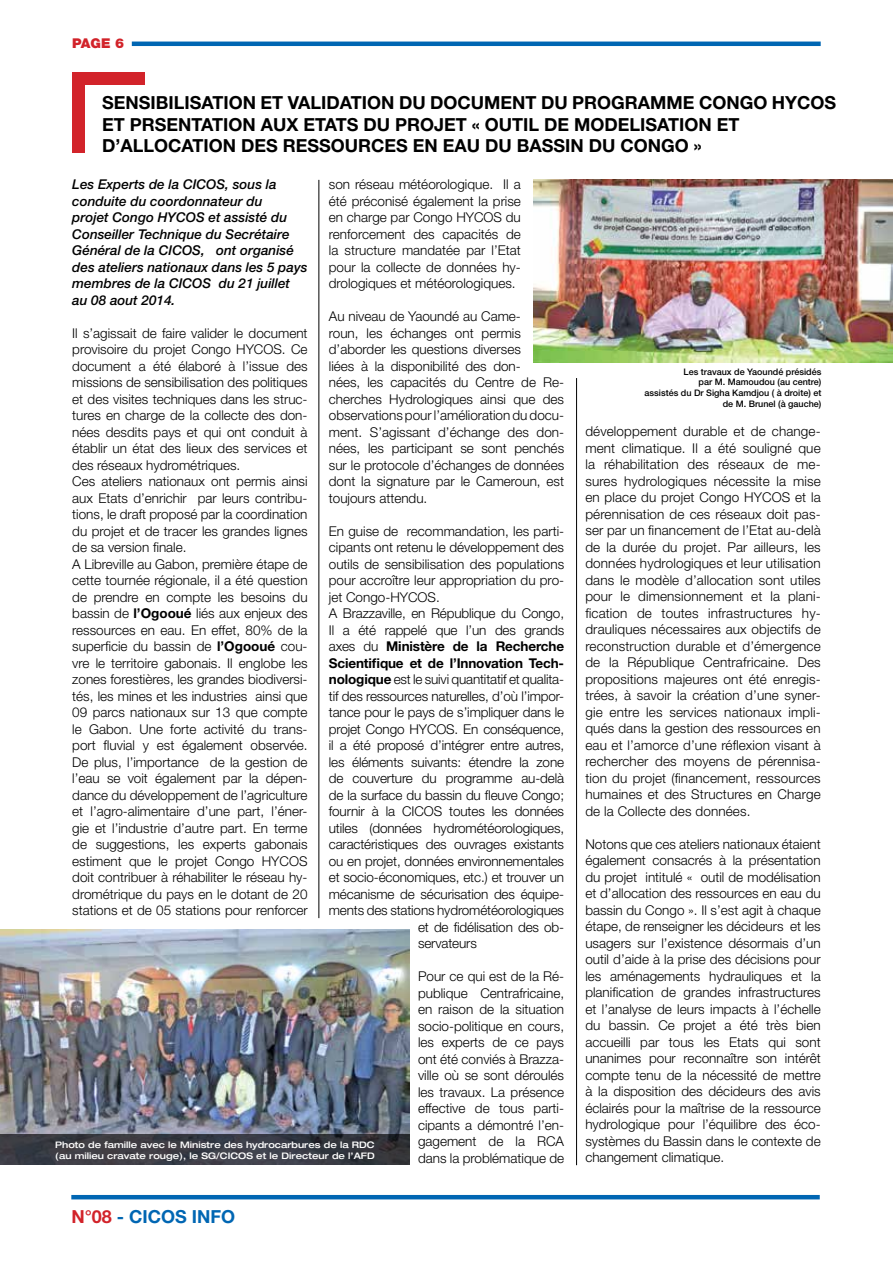
<style>
.page{position:relative;width:893px;height:1263px;background:#fff}
.page>*{position:absolute;margin:0;border:0;box-sizing:border-box;transform-origin:0 0}
.t1{font:700 18px "Helvetica Neue LT Std";color:#000}
.t2{font:700 18px "Helvetica Neue LT Std";color:#0066b3}
.t3{font:300 13.5px/16.5px "Helvetica Neue LT Std";color:#000;text-align:justify}
.t4{font:italic 500 13.5px/16.5px "Helvetica Neue LT Std";color:#000}
.t5{font:700 13.5px "Helvetica Neue LT Std";letter-spacing:-.01em;color:#000}
.t6{font:900 13.5px "Helvetica Neue LT Std";color:#d2232a}
.t7{font:500 expanded 9px/10.8px "Helvetica Neue LT Std";color:#fff}
.t8{font:500 9px/10.8px "Helvetica Neue LT Std";color:#000;text-align:right}
.s1{font-weight:300}
.s2{font-weight:700}
.s3{color:#d2232a}
.s4{color:#0067b1}
</style>
<div class="page">
<img style="left:534px;top:179px;width:359px;height:183px">
<img style="left:0;top:930px;width:409px;height:235px">
<hr style="left:132px;top:42px;width:689px;height:4px;background:#0066b3">
<div style="left:72px;top:72px;width:73px;height:13px;background:#d2232a"></div>
<div style="left:72px;top:72px;width:13px;height:81px;background:#d2232a"></div>
<hr style="left:71px;top:1195px;width:749px;height:4px;background:#0066b3">
<hr style="left:318px;top:180px;width:1px;height:738px;background:#000">
<hr style="left:576px;top:378px;width:1px;height:787px;background:#000">
<svg style="left:0;top:1134px;width:410px;height:30px;background:#383941"></svg>
<p class="t6" style="left:72px;top:35px;width:53px">PAGE 6</p>
<h1 class="t1" style="left:102px;top:92px;width:237px">SENSIBILISATION ET VALIDAT</h1>
<h1 class="t1" style="left:362px;top:92px;width:124px">ION DU DOCUME</h1>
<h1 class="t1" style="left:512px;top:92px;width:114px">NT DU PROGRAMME</h1>
<h1 class="t1" style="left:699px;top:92px;width:139px">CONGO HYCOS</h1>
<h1 class="t1" style="left:102px;top:113px;width:213px">ET PRSENTATION AUX ETAT</h1>
<h1 class="t1" style="left:347px;top:113px;width:271px">S DU PROJET « OUTIL DE MODEL</h1>
<h1 class="t1" style="left:640px;top:113px;width:89px">ISATION ET</h1>
<h1 class="t1" style="left:102px;top:135px;width:31px">D’ALL</h1>
<h1 class="t1" style="left:154px;top:135px;width:302px">OCATION DES RESSOURCES EN EAU</h1>
<h1 class="t1" style="left:485px;top:135px;width:218px">DU BASSIN DU CONGO »</h1>
<p class="t3" style="left:329px;top:176px;width:194px">son réseau météorologique. Il a été préconisé également la prise en charge par Congo HYCOS du renforcement des capacités de la structure mandatée par l’Etat pour la collecte de données hy&shy;drologiques et météorologiques.</p>
<p class="t3" style="left:329px;top:308px;width:237px;text-align:left">Au niveau de Yaoundé au Came-<br>roun, les échanges ont permis d’aborder les questions diverses<br>liées à la disponibilité des don-<br>nées, les capacités du Centre de Re&shy;cherches Hydrologiques ainsi que des observations pour l’amélioration du docu&shy;ment. S’agissant d’échange des don&shy;nées, les participant se sont penchés sur le protocole d’échanges de données dont la signature par le Cameroun, est toujours attendu.</p>
<p class="t3" style="left:329px;top:523px;width:237px">En guise de recommandation, les parti-</p>
<p class="t3" style="left:329px;top:539px;width:237px">cipants ont retenu le développement des</p>
<p class="t3" style="left:329px;top:556px;width:237px">outils de sensibilisation des populations</p>
<p class="t3" style="left:329px;top:572px;width:237px">pour accroître leur appropriation du pro-</p>
<p class="t3" style="left:329px;top:589px;width:113px">jet Congo-HYCOS.</p>
<p class="t3" style="left:329px;top:605px;width:237px">A Brazzaville, en République du Congo,</p>
<p class="t3" style="left:329px;top:622px;width:237px">Il a été rappelé que l’un des grands</p>
<p class="t5" style="left:329px;top:638px;width:237px"><span class="s1">axes du</span> Ministère de la Recherche</p>
<p class="t5" style="left:329px;top:655px;width:237px">Scientifique et de l’Innovation Tech-</p>
<p class="t3" style="left:329px;top:671px;width:237px"><span class="s2">nologique</span> est le suivi quantitatif et qualita-</p>
<p class="t3" style="left:329px;top:688px;width:237px">tif des ressources naturelles, d’où l’impor-</p>
<p class="t3" style="left:329px;top:704px;width:237px">tance pour le pays de s’impliquer dans le</p>
<p class="t3" style="left:329px;top:721px;width:237px">projet Congo HYCOS. En conséquence,</p>
<p class="t3" style="left:329px;top:737px;width:237px">il a été proposé d’intégrer entre autres,</p>
<p class="t3" style="left:329px;top:754px;width:237px">les éléments suivants: étendre la zone</p>
<p class="t3" style="left:329px;top:770px;width:237px">de couverture du programme au-delà</p>
<p class="t3" style="left:329px;top:787px;width:237px">de la surface du bassin du fleuve Congo;</p>
<p class="t3" style="left:329px;top:803px;width:237px">fournir à la CICOS toutes les données</p>
<p class="t3" style="left:329px;top:820px;width:237px">utiles (données hydrométéorologiques,</p>
<p class="t3" style="left:329px;top:836px;width:237px">caractéristiques des ouvrages existants</p>
<p class="t3" style="left:329px;top:853px;width:237px">ou en projet, données environnementales</p>
<p class="t3" style="left:329px;top:869px;width:237px">et socio-économiques, etc.) et trouver un</p>
<p class="t3" style="left:329px;top:886px;width:237px">mécanisme de sécurisation des équipe-</p>
<p class="t3" style="left:329px;top:902px;width:237px">ments des stations hydrométéorologiques</p>
<p class="t3" style="left:418px;top:919px;width:148px">et de fidélisation des ob-</p>
<p class="t3" style="left:418px;top:935px;width:60px">servateurs</p>
<p class="t3" style="left:418px;top:968px;width:148px">Pour ce qui est de la Ré&shy;publique Centrafricaine, en raison de la situation socio-politique en cours, les experts de ce pays ont été conviés à Brazza&shy;ville où se sont déroulés les travaux. La présence effective de tous parti&shy;cipants a démontré l’en&shy;gagement de la RCA dans la problématique de</p>
<p class="t4" style="left:72px;top:176px;width:237px">Les Experts de la CICOS, sous la conduite du coordonnateur du<br>projet Congo HYCOS et assisté du<br>Conseiller Technique du Secrétaire<br>Général de la CICOS, ont organisé des ateliers nationaux dans les 5 pays membres de la CICOS du 21 juillet au 08 aout 2014.</p>
<p class="t3" style="left:72px;top:325px;width:237px;text-align:left">Il s’agissait de faire valider le document provisoire du projet Congo HYCOS. Ce document a été élaboré à l’issue des missions de sensibilisation des politiques et des visites techniques dans les struc&shy;tures en charge de la collecte des don&shy;nées desdits pays et qui ont conduit à établir un état des lieux des services et des réseaux hydrométriques.<br>Ces ateliers nationaux ont permis ainsi aux Etats d’enrichir par leurs contribu&shy;tions, le draft proposé par la coordination du projet et de tracer les grandes lignes de sa version finale.<br>A Libreville au Gabon, première étape de cette tournée régionale, il a été question de prendre en compte les besoins du bassin de <span class="s2">l’Ogooué</span> liés aux enjeux des ressources en eau. En effet, 80% de la superficie du bassin de <span class="s2">l’Ogooué</span> cou&shy;vre le territoire gabonais. Il englobe les zones forestières, les grandes biodiversi&shy;tés, les mines et les industries ainsi que 09 parcs nationaux sur 13 que compte le Gabon. Une forte activité du trans&shy;port fluvial y est également observée.<br>De plus, l’importance de la gestion de l’eau se voit également par la dépen&shy;dance du développement de l’agriculture et l’agro-alimentaire d’une part, l’éner&shy;gie et l’industrie d’autre part. En terme de suggestions, les experts gabonais estiment que le projet Congo HYCOS doit contribuer à réhabiliter le réseau hy&shy;drométrique du pays en le dotant de 20 stations et de 05 stations pour renforcer</p>
<p class="t8" style="left:644px;top:366px;width:178px">Les travaux de Yaoundé présidés<br>par M. Mamoudou (au centre)<br>assistés du Dr Sigha Kamdjou ( à droite) et de M. Brunel (à gauche)</p>
<p class="t3" style="left:585px;top:423px;width:237px">développement durable et de change&shy;ment climatique. Il a été souligné que la réhabilitation des réseaux de me&shy;sures hydrologiques nécessite la mise en place du projet Congo HYCOS et la pérennisation de ces réseaux doit pas&shy;ser par un financement de l’Etat au-delà de la durée du projet. Par ailleurs, les données hydrologiques et leur utilisation dans le modèle d’allocation sont utiles pour le dimensionnement et la plani&shy;fication de toutes infrastructures hy&shy;drauliques nécessaires aux objectifs de reconstruction durable et d’émergence de la République Centrafricaine. Des propositions majeures ont été enregis&shy;trées, à savoir la création d’une syner&shy;gie entre les services nationaux impli&shy;qués dans la gestion des ressources en eau et l’amorce d’une réflexion visant à rechercher des moyens de pérennisa&shy;tion du projet (financement, ressources humaines et des Structures en Charge de la Collecte des données.</p>
<p class="t3" style="left:585px;top:835px;width:237px">Notons que ces ateliers nationaux étaient également consacrés à la présentation du projet intitulé « outil de modélisation et d’allocation des ressources en eau du bassin du Congo ». Il s’est agit à chaque étape, de renseigner les décideurs et les usagers sur l’existence désormais d’un outil d’aide à la prise des décisions pour les aménagements hydrauliques et la planification de grandes infrastructures et l’analyse de leurs impacts à l’échelle du bassin. Ce projet a été très bien accueilli par tous les Etats qui sont unanimes pour reconnaître son intérêt compte tenu de la nécessité de mettre à la disposition des décideurs des avis éclairés pour la maîtrise de la ressource hydrologique pour l’équilibre des éco&shy;systèmes du Bassin dans le contexte de changement climatique.</p>
<p class="t7" style="left:55px;top:1139px;width:321px">Photo de famille avec le Ministre des hydrocarbures de la RDC (au milieu cravate rouge), le SG/CICOS et le Directeur de l’AFD</p>
<h1 class="t2" style="left:71px;top:1205px;width:71px"><span class="s3">n°08</span> <span class="s4">-</span> cicos</h1>
<h1 class="t2" style="left:192px;top:1205px;width:12px">info</h1>
</div>
